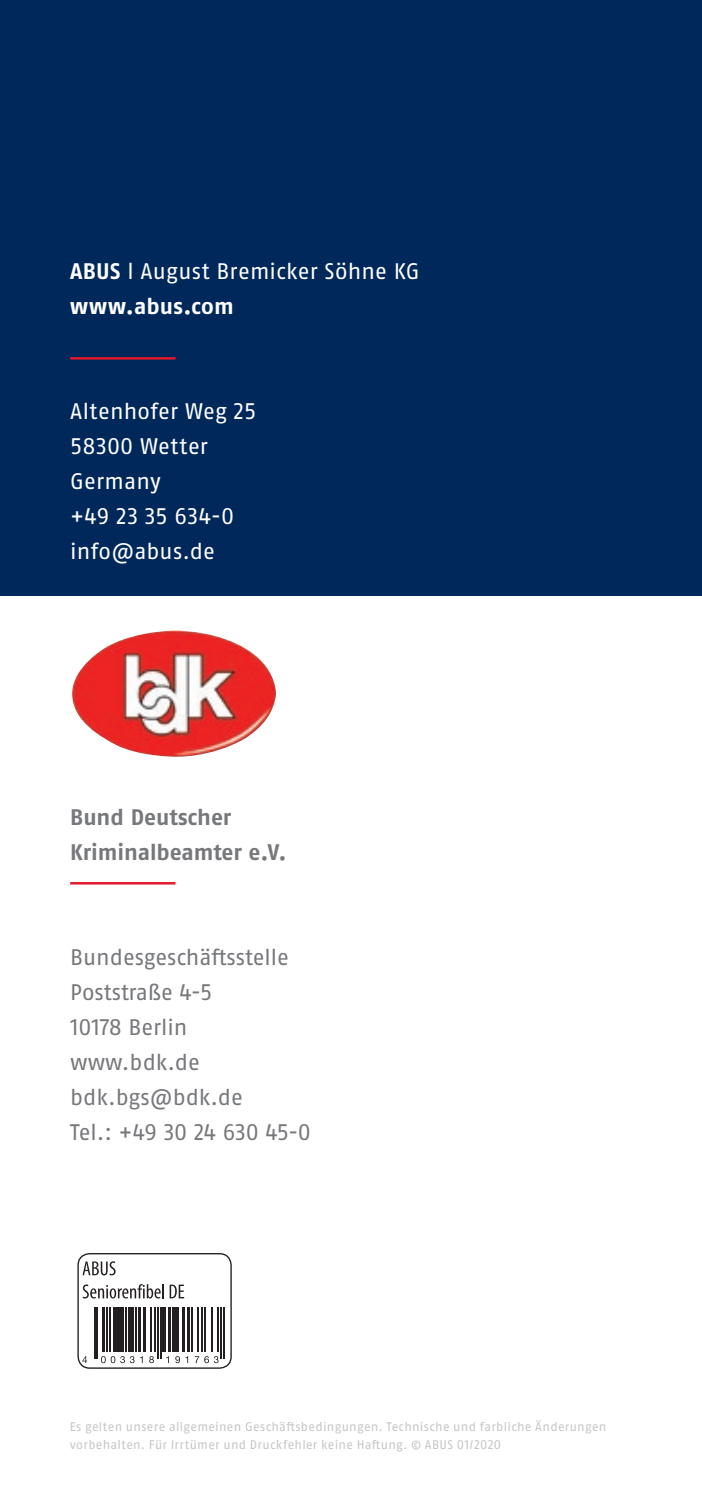
<style>
.page{position:relative;width:702px;height:1489px;background:#fff}
.page>*{position:absolute;margin:0;border:0;box-sizing:border-box;transform-origin:0 0}
.t1{font:22.5px/35px "ABUS Fago Pro";letter-spacing:.01em;color:#fff}
.t2{font:22.5px/35px "ABUS Fago Pro";letter-spacing:-.005em;color:#76787b}
.t3{font:700 22.5px/35px "ABUS Fago Pro";letter-spacing:-.005em;color:#76787b}
.t4{font:12.5px/17.5px "ABUS Fago Pro";letter-spacing:.025em;color:#c5c6c8}
.s1{font-weight:700}
</style>
<div class="page">
<div style="left:0;top:0;width:702px;height:595px;background:#00285b"></div>
<hr style="left:70px;top:357px;width:105px;height:2px;background:#e2192b">
<hr style="left:70px;top:882px;width:105px;height:2px;background:#e2192b">
<img style="left:72px;top:630px;width:204px;height:127px">
<div style="left:77px;top:1252px;width:155px;height:116px;border:1px solid #231f20;border-radius:12px"></div>
<hr style="left:94px;top:1307px;width:1px;height:51px;background:#231f20">
<hr style="left:97px;top:1307px;width:1px;height:51px;background:#231f20">
<svg style="left:82px;top:1356px;width:5px;height:6px"></svg>
<hr style="left:102px;top:1307px;width:1px;height:44px;background:#231f20">
<hr style="left:103px;top:1307px;width:2px;height:44px;background:#231f20">
<hr style="left:106px;top:1307px;width:2px;height:44px;background:#231f20">
<hr style="left:109px;top:1307px;width:1px;height:44px;background:#231f20">
<hr style="left:113px;top:1307px;width:1px;height:44px;background:#231f20">
<hr style="left:114px;top:1307px;width:2px;height:44px;background:#231f20">
<hr style="left:116px;top:1307px;width:1px;height:44px;background:#231f20">
<hr style="left:119px;top:1307px;width:1px;height:44px;background:#231f20">
<hr style="left:120px;top:1307px;width:1px;height:44px;background:#231f20">
<hr style="left:121px;top:1307px;width:2px;height:44px;background:#231f20">
<hr style="left:123px;top:1307px;width:1px;height:44px;background:#231f20">
<hr style="left:125px;top:1307px;width:2px;height:44px;background:#231f20">
<hr style="left:128px;top:1307px;width:2px;height:44px;background:#231f20">
<hr style="left:130px;top:1307px;width:1px;height:44px;background:#231f20">
<hr style="left:131px;top:1307px;width:1px;height:44px;background:#231f20">
<hr style="left:132px;top:1307px;width:2px;height:44px;background:#231f20">
<hr style="left:135px;top:1307px;width:1px;height:44px;background:#231f20">
<svg style="left:101px;top:1356px;width:33px;height:6px"></svg>
<hr style="left:138px;top:1307px;width:1px;height:44px;background:#231f20">
<hr style="left:139px;top:1307px;width:2px;height:44px;background:#231f20">
<hr style="left:143px;top:1307px;width:2px;height:44px;background:#231f20">
<hr style="left:145px;top:1307px;width:1px;height:44px;background:#231f20">
<hr style="left:150px;top:1307px;width:2px;height:44px;background:#231f20">
<hr style="left:154px;top:1307px;width:2px;height:44px;background:#231f20">
<svg style="left:149px;top:1356px;width:5px;height:6px"></svg>
<hr style="left:157px;top:1307px;width:1px;height:51px;background:#231f20">
<hr style="left:160px;top:1307px;width:1px;height:51px;background:#231f20">
<hr style="left:163px;top:1307px;width:1px;height:44px;background:#231f20">
<hr style="left:164px;top:1307px;width:1px;height:44px;background:#231f20">
<hr style="left:168px;top:1307px;width:1px;height:44px;background:#231f20">
<hr style="left:169px;top:1307px;width:2px;height:44px;background:#231f20">
<hr style="left:172px;top:1307px;width:2px;height:44px;background:#231f20">
<hr style="left:174px;top:1307px;width:1px;height:44px;background:#231f20">
<hr style="left:175px;top:1307px;width:1px;height:44px;background:#231f20">
<hr style="left:178px;top:1307px;width:1px;height:44px;background:#231f20">
<hr style="left:182px;top:1307px;width:1px;height:44px;background:#231f20">
<hr style="left:183px;top:1307px;width:2px;height:44px;background:#231f20">
<hr style="left:187px;top:1307px;width:2px;height:44px;background:#231f20">
<hr style="left:189px;top:1307px;width:1px;height:44px;background:#231f20">
<svg style="left:175px;top:1356px;width:12px;height:6px"></svg>
<hr style="left:191px;top:1307px;width:2px;height:44px;background:#231f20">
<hr style="left:197px;top:1307px;width:1px;height:44px;background:#231f20">
<hr style="left:201px;top:1307px;width:1px;height:44px;background:#231f20">
<hr style="left:204px;top:1307px;width:1px;height:44px;background:#231f20">
<hr style="left:211px;top:1307px;width:1px;height:44px;background:#231f20">
<hr style="left:218px;top:1307px;width:1px;height:44px;background:#231f20">
<svg style="left:195px;top:1356px;width:23px;height:6px"></svg>
<hr style="left:220px;top:1307px;width:2px;height:51px;background:#231f20">
<hr style="left:223px;top:1307px;width:1px;height:51px;background:#231f20">
<svg style="left:82px;top:1261px;width:34px;height:14px"></svg>
<svg style="left:83px;top:1284px;width:81px;height:14px"></svg>
<svg style="left:170px;top:1284px;width:14px;height:14px"></svg>
<h1 class="t1" style="left:70px;top:253px;width:351px"><span class="s1">ABUS</span> l August Bremicker Söhne KG <span class="s1">www.abus.com</span></h1>
<h1 class="t1" style="left:70px;top:393px;width:187px">Altenhofer Weg 25<br>58300 Wetter<br>Germany<br>+49 23 35 634-0 info@abus.de</h1>
<h1 class="t3" style="left:70px;top:799px;width:218px">Bund Deutscher<br>Kriminalbeamter e.V.</h1>
<h1 class="t2" style="left:70px;top:939px;width:242px">Bundesgeschäftsstelle<br>Poststraße 4-5<br>10178 Berlin www.bdk.de bdk.bgs@bdk.de<br>Tel.: +49 30 24 630 45-0</h1>
<p class="t4" style="left:70px;top:1417px;width:538px">Es gelten unsere allgemeinen Geschäftsbedingungen. Technische und farbliche Änderungen vorbehalten. Für Irrtümer und Druckfehler keine Haftung. © ABUS 01/2020</p>
</div>
